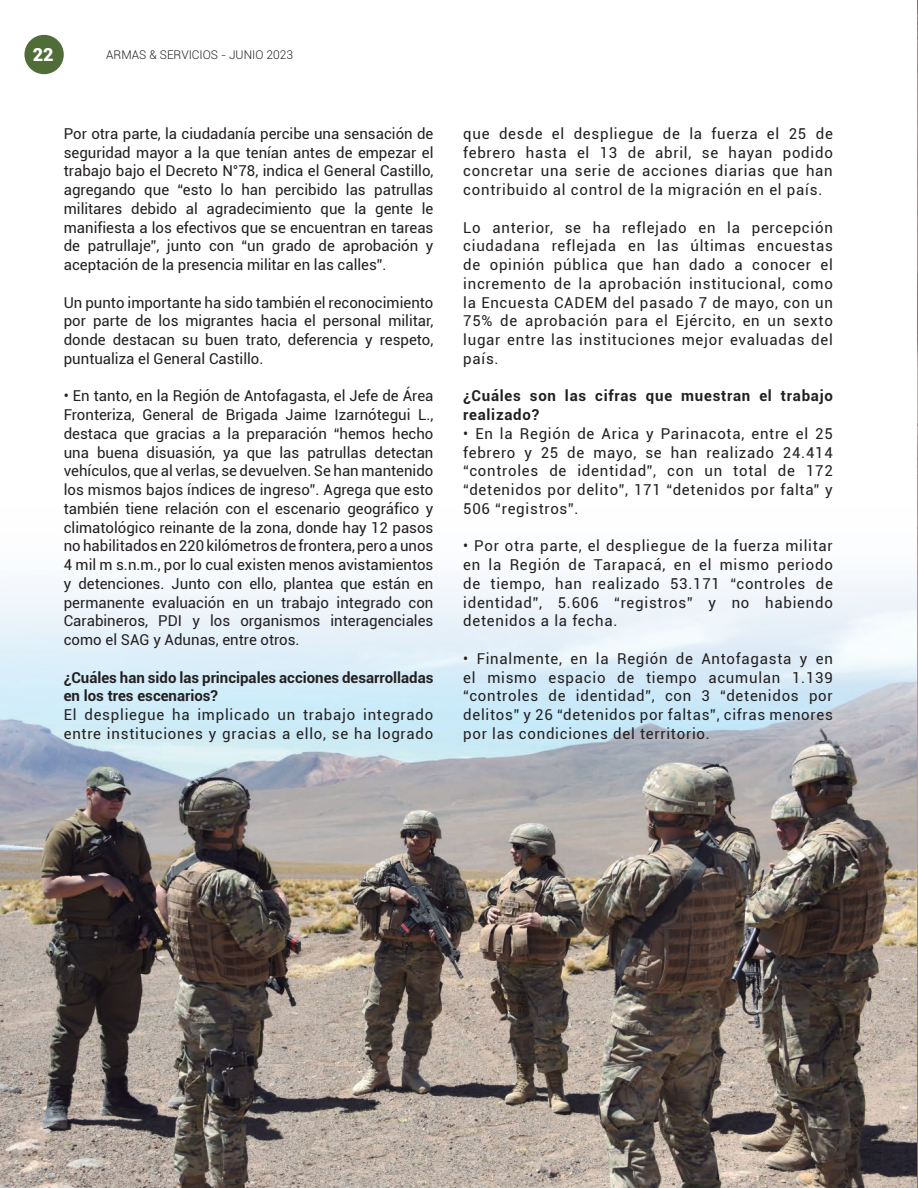
<style>
.page{position:relative;width:918px;height:1188px;background:#fff}
.page>*{position:absolute;margin:0;border:0;box-sizing:border-box;transform-origin:0 0}
.t1{font:900 18px "Roboto";color:#fff}
.t2{font:15px/18.8px "Roboto";letter-spacing:.05em;color:#231f20;text-align:justify}
.t3{font:700 15px/18.8px "Roboto";color:#231f20}
.t4{font:700 15px/18.8px "Roboto";letter-spacing:.05em;color:#231f20}
.t5{font:300 12px "Roboto";color:#231f20}
</style>
<div class="page">
<img style="left:0;top:578px;width:917px;height:610px">
<img style="left:917px;top:0;width:1px;height:1188px">
<div style="left:24px;top:35px;width:40px;height:39px;background:#506c37;border-radius:50%"></div>
<p class="t1" style="left:33px;top:42px;width:22px">22</p>
<p class="t5" style="left:106px;top:46px;width:188px">ARMAS &amp; SERVICIOS - JUNIO 2023</p>
<p class="t2" style="left:64px;top:124px;width:371px">Por otra parte, la ciudadanía percibe una sensación de seguridad mayor a la que tenían antes de empezar el trabajo bajo el Decreto N°78, indica el General Castillo, agregando que “esto lo han percibido las patrullas militares debido al agradecimiento que la gente le manifiesta a los efectivos que se encuentran en tareas de patrullaje”, junto con “un grado de aprobación y aceptación de la presencia militar en las calles”.</p>
<p class="t2" style="left:64px;top:292px;width:371px">Un punto importante ha sido también el reconocimiento por parte de los migrantes hacia el personal militar, donde destacan su buen trato, deferencia y respeto, puntualiza el General Castillo.</p>
<p class="t2" style="left:64px;top:386px;width:371px">• En tanto, en la Región de Antofagasta, el Jefe de Área Fronteriza, General de Brigada Jaime Izarnótegui L., destaca que gracias a la preparación “hemos hecho una buena disuasión, ya que las patrullas detectan vehículos, que al verlas, se devuelven. Se han mantenido los mismos bajos índices de ingreso”. Agrega que esto también tiene relación con el escenario geográfico y climatológico reinante de la zona, donde hay 12 pasos no habilitados en 220 kilómetros de frontera, pero a unos 4 mil m s.n.m., por lo cual existen menos avistamientos y detenciones. Junto con ello, plantea que están en permanente evaluación en un trabajo integrado con Carabineros, PDI y los organismos interagenciales como el SAG y Adunas, entre otros.</p>
<p class="t3" style="left:64px;top:667px;width:371px">¿Cuáles han sido las principales acciones desarrolladas en los tres escenarios?</p>
<p class="t2" style="left:64px;top:705px;width:371px">El despliegue ha implicado un trabajo integrado entre instituciones y gracias a ello, se ha logrado</p>
<p class="t2" style="left:463px;top:124px;width:371px">que desde el despliegue de la fuerza el 25 de febrero hasta el 13 de abril, se hayan podido concretar una serie de acciones diarias que han contribuido al control de la migración en el país.</p>
<p class="t2" style="left:463px;top:217px;width:371px">Lo anterior, se ha reflejado en la percepción ciudadana reflejada en las últimas encuestas de opinión pública que han dado a conocer el incremento de la aprobación institucional, como la Encuesta CADEM del pasado 7 de mayo, con un 75% de aprobación para el Ejército, en un sexto lugar entre las instituciones mejor evaluadas del país.</p>
<p class="t4" style="left:463px;top:386px;width:371px">¿Cuáles son las cifras que muestran el trabajo realizado?</p>
<p class="t2" style="left:463px;top:424px;width:371px">• En la Región de Arica y Parinacota, entre el 25 febrero y 25 de mayo, se han realizado 24.414 “controles de identidad”, con un total de 172 “detenidos por delito”, 171 “detenidos por falta” y 506 “registros”.</p>
<p class="t2" style="left:463px;top:536px;width:371px">• Por otra parte, el despliegue de la fuerza militar en la Región de Tarapacá, en el mismo periodo de tiempo, han realizado 53.171 “controles de identidad”, 5.606 “registros” y no habiendo detenidos a la fecha.</p>
<p class="t2" style="left:463px;top:649px;width:371px">• Finalmente, en la Región de Antofagasta y en el mismo espacio de tiempo acumulan 1.139 “controles de identidad”, con 3 “detenidos por delitos” y 26 “detenidos por faltas”, cifras menores por las condiciones del territorio.</p>
</div>
